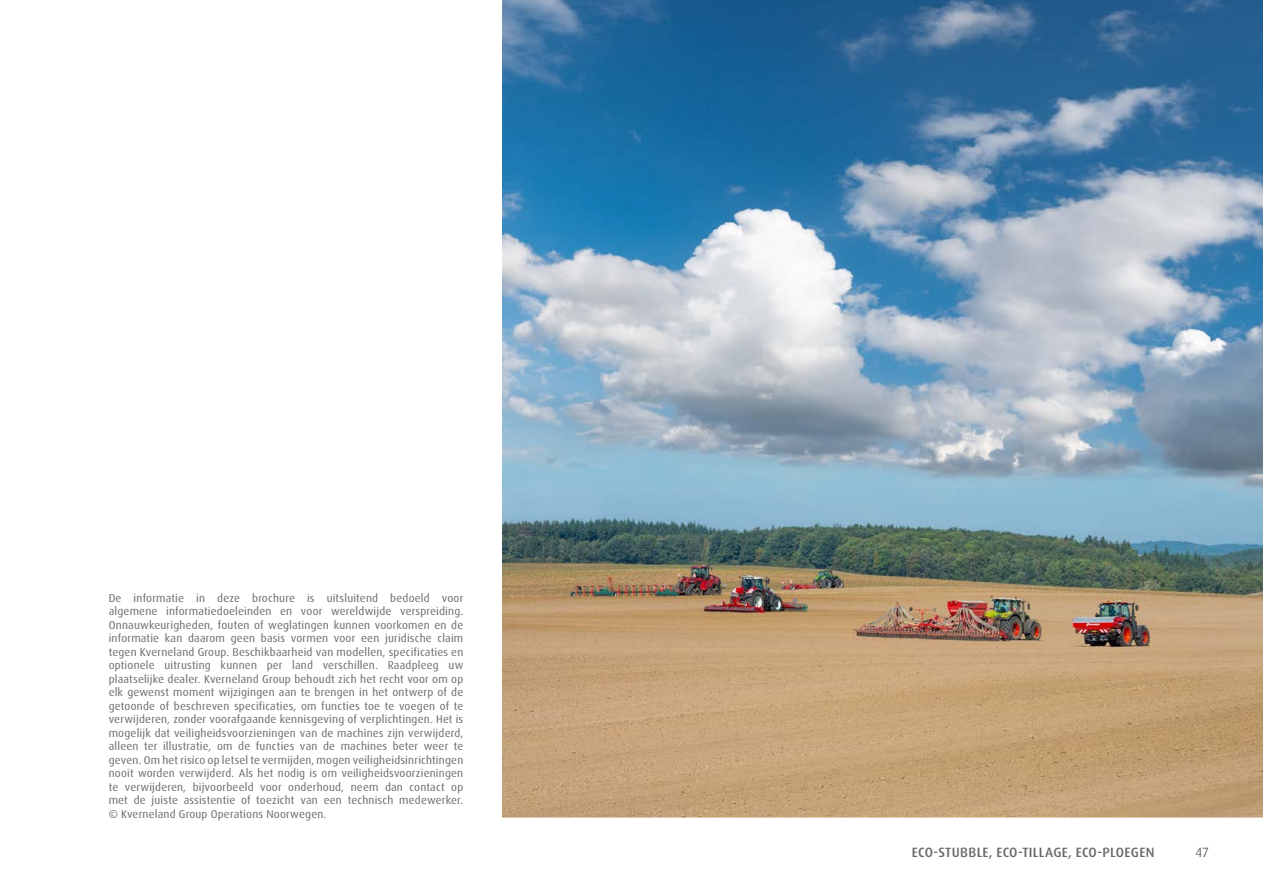
<style>
.page{position:relative;width:1263px;height:893px;background:#fff}
.page>*{position:absolute;margin:0;border:0;box-sizing:border-box;transform-origin:0 0}
.t1{font:500 13.5px "Dax Pro";letter-spacing:.02em;color:#6c676d}
.t2{font:13.5px "Dax Pro";color:#6c676d}
.t3{font:11.25px/13.5px "Dax Pro";letter-spacing:.02em;color:#6c676d;text-align:justify}
</style>
<div class="page">
<img style="left:502px;top:0;width:761px;height:817px">
<p class="t3" style="left:109px;top:591px;width:356px">De informatie in deze brochure is uitsluitend bedoeld voor algemene informatiedoeleinden en voor wereldwijde verspreiding.<br>Onnauwkeurigheden, fouten of weglatingen kunnen voorkomen en de informatie kan daarom geen basis vormen voor een juridische claim tegen Kverneland Group. Beschikbaarheid van modellen, specificaties en optionele uitrusting kunnen per land verschillen. Raadpleeg uw plaatselijke dealer. Kverneland Group behoudt zich het recht voor om op elk gewenst moment wijzigingen aan te brengen in het ontwerp of de getoonde of beschreven specificaties, om functies toe te voegen of te verwijderen, zonder voorafgaande kennisgeving of verplichtingen. Het is mogelijk dat veiligheidsvoorzieningen van de machines zijn verwijderd, alleen ter illustratie, om de functies van de machines beter weer te geven. Om het risico op letsel te vermijden, mogen veiligheidsinrichtingen nooit worden verwijderd. Als het nodig is om veiligheidsvoorzieningen te verwijderen, bijvoorbeeld voor onderhoud, neem dan contact op met de juiste assistentie of toezicht van een technisch medewerker. © Kverneland Group Operations Noorwegen.</p>
<p class="t1" style="left:912px;top:843px;width:244px">ECO-STUBBLE, ECO-TILLAGE, ECO-PLOEGEN</p>
<p class="t2" style="left:1195px;top:843px;width:15px">47</p>
</div>
